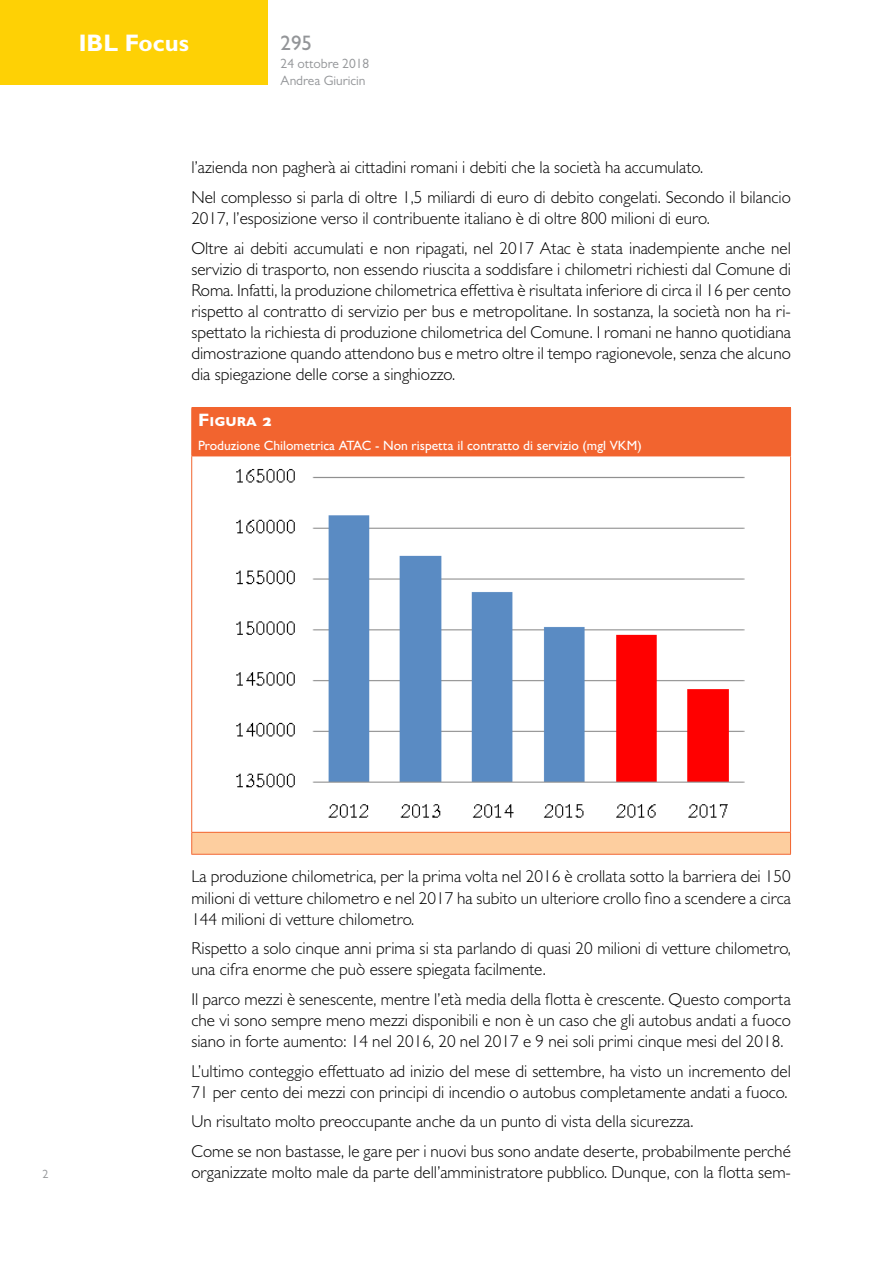
<style>
.page{position:relative;width:893px;height:1263px;background:#fff}
.page>*{position:absolute;margin:0;border:0;box-sizing:border-box;transform-origin:0 0}
.t1{font:700 24px "Gill Sans MT Pro";color:#fff}
.t2{font:500 21px "Gill Sans MT Pro";color:#939598}
.Dida_Number{font:700 18px "Gill Sans MT Pro";color:#fff;scale:1.05 1}
.Body{font:300 17.25px/21.1px "Gill Sans MT Pro";color:#000}
.Dida-Header{font:500 13.5px "Gill Sans MT Pro";color:#fff}
.t3{font:13.5px "Gill Sans MT Pro";color:#939598}
.t4{font:12px "Gill Sans MT Pro";color:#939598}
</style>
<div class="page">
<div style="left:0;top:0;width:268px;height:85px;background:#fed105"></div>
<div style="left:192px;top:408px;width:598px;height:48px;background:#f2642f"></div>
<div style="left:192px;top:832px;width:598px;height:22px;background:#fdce9f"></div>
<hr style="left:191px;top:456px;width:600px;height:1px;background:#f2642f">
<hr style="left:191px;top:832px;width:600px;height:1px;background:#f2642f">
<hr style="left:191px;top:407px;width:600px;height:1px;background:#f2642f">
<hr style="left:191px;top:408px;width:1px;height:48px;background:#f2642f">
<hr style="left:790px;top:408px;width:1px;height:48px;background:#f2642f">
<hr style="left:191px;top:456px;width:1px;height:376px;background:#f2642f">
<hr style="left:790px;top:456px;width:1px;height:376px;background:#f2642f">
<svg style="left:191px;top:833px;width:1px;height:21px"></svg>
<svg style="left:790px;top:833px;width:1px;height:21px"></svg>
<hr style="left:191px;top:854px;width:600px;height:1px;background:#f2642f">
<img style="left:236px;top:469px;width:509px;height:349px">
<h1 class="t1" style="left:79px;top:28px;width:112px">IBL Focus</h1>
<p class="t2" style="left:281px;top:30px;width:33px">295</p>
<p class="t3" style="left:281px;top:55px;width:90px">24 ottobre 2018</p>
<p class="t3" style="left:281px;top:72px;width:86px">Andrea Giuricin</p>
<p class="Body" style="left:191px;top:157px;width:513px">l’azienda non pagherà ai cittadini romani i debiti che la società ha accumulato.</p>
<p class="Body" style="left:191px;top:186px;width:601px">Nel complesso si parla di oltre 1,5 miliardi di euro di debito congelati. Secondo il bilancio<br>2017, l’esposizione verso il contribuente italiano è di oltre 800 milioni di euro.</p>
<p class="Body" style="left:191px;top:237px;width:601px;text-align:justify">Oltre ai debiti accumulati e non ripagati, nel 2017 Atac è stata inadempiente anche nel servizio di trasporto, non essendo riuscita a soddisfare i chilometri richiesti dal Comune di Roma. Infatti, la produzione chilometrica effettiva è risultata inferiore di circa il 16 per cento rispetto al contratto di servizio per bus e metropolitane. In sostanza, la società non ha ri&shy;spettato la richiesta di produzione chilometrica del Comune. I romani ne hanno quotidiana dimostrazione quando attendono bus e metro oltre il tempo ragionevole, senza che alcuno dia spiegazione delle corse a singhiozzo.</p>
<p class="Dida_Number" style="left:198px;top:409px;width:72px">Figura 2</p>
<p class="Dida-Header" style="left:198px;top:437px;width:445px">Produzione Chilometrica ATAC - Non rispetta il contratto di servizio (mgl VKM)</p>
<p class="t4" style="left:43px;top:1167px;width:7px">2</p>
<p class="Body" style="left:191px;top:866px;width:601px;text-align:justify">La produzione chilometrica, per la prima volta nel 2016 è crollata sotto la barriera dei 150 milioni di vetture chilometro e nel 2017 ha subito un ulteriore crollo fino a scendere a circa 144 milioni di vetture chilometro.</p>
<p class="Body" style="left:191px;top:937px;width:601px">Rispetto a solo cinque anni prima si sta parlando di quasi 20 milioni di vetture chilometro, una cifra enorme che può essere spiegata facilmente.</p>
<p class="Body" style="left:191px;top:988px;width:601px;text-align:justify">Il parco mezzi è senescente, mentre l’età media della flotta è crescente. Questo comporta che vi sono sempre meno mezzi disponibili e non è un caso che gli autobus andati a fuoco siano in forte aumento: 14 nel 2016, 20 nel 2017 e 9 nei soli primi cinque mesi del 2018.</p>
<p class="Body" style="left:191px;top:1060px;width:601px">L’ultimo conteggio effettuato ad inizio del mese di settembre, ha visto un incremento del<br>71 per cento dei mezzi con principi di incendio o autobus completamente andati a fuoco.</p>
<p class="Body" style="left:191px;top:1110px;width:504px">Un risultato molto preoccupante anche da un punto di vista della sicurezza.</p>
<p class="Body" style="left:191px;top:1140px;width:601px">Come se non bastasse, le gare per i nuovi bus sono andate deserte, probabilmente perché organizzate molto male da parte dell’amministratore pubblico. Dunque, con la flotta sem-</p>
</div>
